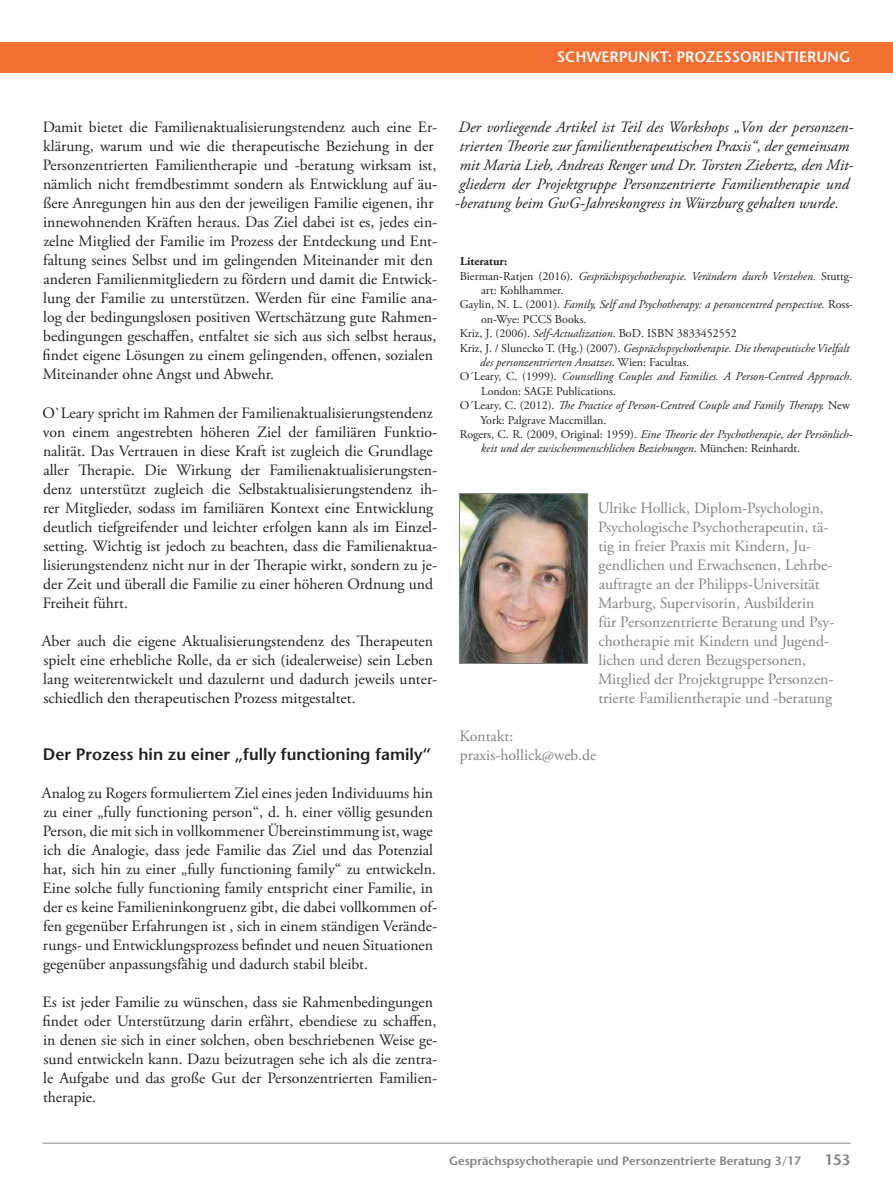
<style>
.page{position:relative;width:893px;height:1191px;background:#fff}
.page>*{position:absolute;margin:0;border:0;box-sizing:border-box;transform-origin:0 0}
.t1{font:600 16.5px "Stone Sans";color:#231f20}
.t2{font:15.75px/19px "Adobe Garamond Pro";color:#231f20}
.t3{font:15.75px/19px "Adobe Garamond Pro";color:#808285}
.t4{font:italic 15.75px "Adobe Garamond Pro";color:#231f20}
.t5{font:600 15px "Stone Sans";color:#fff}
.t6{font:600 15px "Stone Sans";color:#808285}
.t7{font:italic 12px "Adobe Garamond Pro";color:#231f20}
.t8{font:12px "Adobe Garamond Pro";color:#231f20}
.t9{font:600 12px "Stone Sans";color:#808285}
.t10{font:700 12px "Adobe Garamond Pro";color:#231f20}
.s1{font-style:normal}
.s2{font-style:italic}
</style>
<div class="page">
<hr style="left:43px;top:1142px;width:807px;height:1px;background:#808285">
<div style="left:0;top:43px;width:893px;height:30px;background:#f36e31"></div>
<img style="left:461px;top:495px;width:125px;height:166px">
<div style="left:459px;top:493px;width:129px;height:170px;border:1px solid #808285"></div>
<p class="t5" style="left:557px;top:48px;width:293px">Schwerpunkt: Prozessorientierung</p>
<p class="t2" style="left:43px;top:118px;width:396px">Damit bietet die Familienaktualisierungstendenz auch eine Er&shy;klärung, warum und wie die therapeutische Beziehung in der Personzentrierten Familientherapie und -beratung wirksam ist, nämlich nicht fremdbestimmt sondern als Entwicklung auf äu&shy;ßere Anregungen hin aus den der jeweiligen Familie eigenen, ihr innewohnenden Kräften heraus. Das Ziel dabei ist es, jedes ein&shy;zelne Mitglied der Familie im Prozess der Entdeckung und Ent&shy;faltung seines Selbst und im gelingenden Miteinander mit den anderen Familienmitgliedern zu fördern und damit die Entwick&shy;lung der Familie zu unterstützen. Werden für eine Familie ana&shy;log der bedingungslosen positiven Wertschätzung gute Rahmen&shy;bedingungen geschaffen, entfaltet sie sich aus sich selbst heraus, findet eigene Lösungen zu einem gelingenden, offenen, sozialen Miteinander ohne Angst und Abwehr.</p>
<p class="t2" style="left:43px;top:403px;width:396px">O`Leary spricht im Rahmen der Familienaktualisierungstendenz von einem angestrebten höheren Ziel der familiären Funktio&shy;nalität. Das Vertrauen in diese Kraft ist zugleich die Grundlage aller Therapie. Die Wirkung der Familienaktualisierungsten&shy;denz unterstützt zugleich die Selbstaktualisierungstendenz ih&shy;rer Mitglieder, sodass im familiären Kontext eine Entwicklung deutlich tiefgreifender und leichter erfolgen kann als im Einzel&shy;setting. Wichtig ist jedoch zu beachten, dass die Familienaktua&shy;lisierungstendenz nicht nur in der Therapie wirkt, sondern zu je&shy;der Zeit und überall die Familie zu einer höheren Ordnung und Freiheit führt.</p>
<p class="t2" style="left:42px;top:632px;width:397px">Aber auch die eigene Aktualisierungstendenz des Therapeuten spielt eine erhebliche Rolle, da er sich (idealerweise) sein Leben lang weiterentwickelt und dazulernt und dadurch jeweils unter&shy;schiedlich den therapeutischen Prozess mitgestaltet.</p>
<p class="t1" style="left:43px;top:744px;width:389px">Der Prozess hin zu einer „fully functioning family“</p>
<p class="t2" style="left:42px;top:784px;width:397px">Analog zu Rogers formuliertem Ziel eines jeden Individuums hin zu einer „fully functioning person“, d. h. einer völlig gesunden Person, die mit sich in vollkommener Übereinstimmung ist, wage ich die Analogie, dass jede Familie das Ziel und das Potenzial hat, sich hin zu einer „fully functioning family“ zu entwickeln.<br>Eine solche fully functioning family entspricht einer Familie, in der es keine Familieninkongruenz gibt, die dabei vollkommen of&shy;fen gegenüber Erfahrungen ist , sich in einem ständigen Verände&shy;rungs- und Entwicklungsprozess befindet und neuen Situationen gegenüber anpassungsfähig und dadurch stabil bleibt.</p>
<p class="t2" style="left:43px;top:993px;width:396px">Es ist jeder Familie zu wünschen, dass sie Rahmenbedingungen findet oder Unterstützung darin erfährt, ebendiese zu schaffen, in denen sie sich in einer solchen, oben beschriebenen Weise ge&shy;sund entwickeln kann. Dazu beizutragen sehe ich als die zentra&shy;le Aufgabe und das große Gut der Personzentrierten Familien&shy;therapie.</p>
<p class="t4" style="left:458px;top:117px;width:396px">Der vorliegende Artikel ist Teil des Workshops „Von der personzen-</p>
<p class="t4" style="left:460px;top:136px;width:391px">trierten Theorie zur familientherapeutischen Praxis“, der gemeinsam</p>
<p class="t4" style="left:459px;top:156px;width:396px">mit Maria Lieb, Andreas Renger und Dr. Torsten Ziebertz, den Mit-</p>
<p class="t4" style="left:459px;top:175px;width:391px">gliedern der Projektgruppe Personzentrierte Familientherapie und</p>
<p class="t4" style="left:455px;top:194px;width:386px">-beratung beim GwG-Jahreskongress in Würzburg gehalten wurde.</p>
<p class="t10" style="left:460px;top:254px;width:49px">Literatur:</p>
<p class="t7" style="left:460px;top:268px;width:395px"><span class="s1">Bierman-Ratjen (2016).</span> Gesprächspsychotherapie. Verändern durch Verstehen. <span class="s1">Stuttg-</span></p>
<p class="t8" style="left:481px;top:283px;width:84px">art: Kohlhammer.</p>
<p class="t7" style="left:460px;top:297px;width:395px"><span class="s1">Gaylin, N. L. (2001).</span> Family, Self and Psychotherapy: a personcentred perspective. <span class="s1">Ross-</span></p>
<p class="t8" style="left:481px;top:312px;width:107px">on-Wye: PCCS Books.</p>
<p class="t8" style="left:460px;top:326px;width:278px">Kriz, J. (2006). <span class="s2">Self-Actualization</span>. BoD. ISBN 3833452552</p>
<p class="t7" style="left:460px;top:340px;width:391px"><span class="s1">Kriz, J. / Slunecko T. (Hg.) (2007).</span> Gesprächspsychotherapie. Die therapeutische Vielfalt</p>
<p class="t7" style="left:480px;top:355px;width:210px">des personzentrierten Ansatzes<span class="s1">. Wien: Facultas.</span></p>
<p class="t7" style="left:460px;top:369px;width:394px"><span class="s1">O´Leary, C. (1999).</span> Counselling Couples and Families. A Person-Centred Approach<span class="s1">.</span></p>
<p class="t8" style="left:481px;top:384px;width:137px">London: SAGE Publications.</p>
<p class="t7" style="left:460px;top:398px;width:392px"><span class="s1">O´Leary, C. (2012).</span> The Practice of Person-Centred Couple and Family Therapy. <span class="s1">New</span></p>
<p class="t8" style="left:480px;top:412px;width:128px">York: Palgrave Maccmillan.</p>
<p class="t7" style="left:460px;top:427px;width:394px"><span class="s1">Rogers, C. R. (2009, Original: 1959).</span> Eine Theorie der Psychotherapie, der Persönlich-</p>
<p class="t7" style="left:481px;top:441px;width:321px">keit und der zwischenmenschlichen Beziehungen<span class="s1">. München: Reinhardt.</span></p>
<p class="t3" style="left:598px;top:498px;width:238px">Ulrike Hollick, Diplom-Psychologin, Psychologische Psychotherapeutin, tä&shy;tig in freier Praxis mit Kindern, Ju&shy;gendlichen und Erwachsenen, Lehrbe&shy;auftragte an der Philipps-Universität Marburg, Supervisorin, Ausbilderin für Personzentrierte Beratung und Psy&shy;chotherapie mit Kindern und Jugend&shy;lichen und deren Bezugspersonen, Mitglied der Projektgruppe Personzen&shy;trierte Familientherapie und -beratung</p>
<p class="t3" style="left:459px;top:727px;width:138px">Kontakt: praxis-hollick@web.de</p>
<p class="t9" style="left:449px;top:1154px;width:354px">Gesprächspsychotherapie und Personzentrierte Beratung 3/17</p>
<p class="t6" style="left:825px;top:1151px;width:27px">153</p>
</div>
